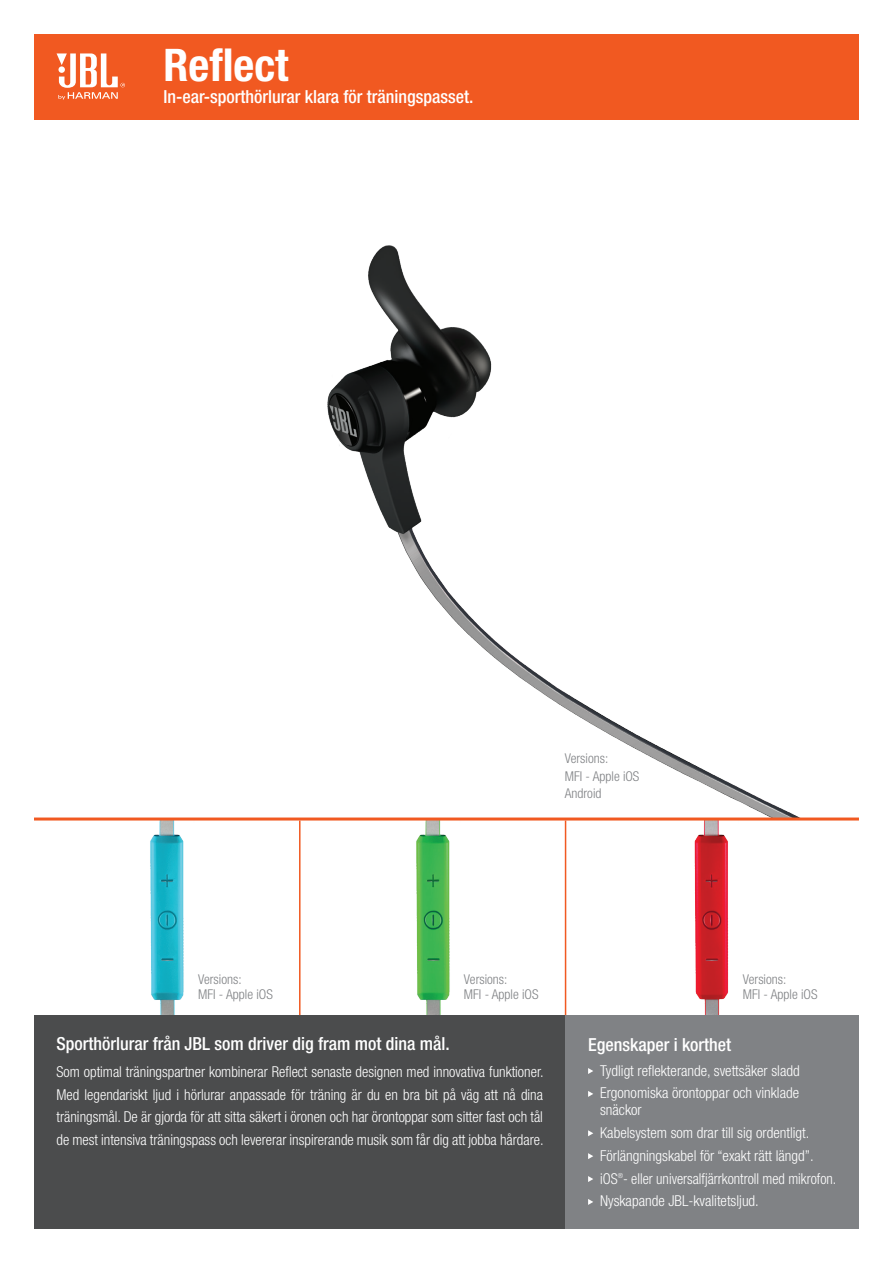
<style>
.page{position:relative;width:893px;height:1263px;background:#fff}
.page>*{position:absolute;margin:0;border:0;box-sizing:border-box;transform-origin:0 0}
.t1{font:700 condensed 45px "Helvetica Neue LT Pro";color:#fff}
.t2{font:500 condensed 18px "Helvetica Neue LT Pro";color:#fff}
.t3{font:300 condensed 15px/22.5px "Helvetica Neue LT Pro";color:#fff;text-align:justify}
.t4{font:300 condensed 15px "Helvetica Neue LT Pro";color:#fff;scale:.96 1}
.t5{font:300 condensed 13.5px "Helvetica Neue LT Pro";color:#808285}
</style>
<div class="page">
<img style="left:314px;top:820px;width:251px;height:195px">
<img style="left:566px;top:820px;width:293px;height:195px">
<img style="left:327px;top:245px;width:472px;height:572px">
<img style="left:34px;top:820px;width:280px;height:195px">
<div style="left:34px;top:1015px;width:532px;height:214px;background:#4b4c4d"></div>
<div style="left:566px;top:1015px;width:293px;height:214px;background:#808285"></div>
<svg style="left:588px;top:1068px;width:5px;height:6px"></svg>
<svg style="left:588px;top:1091px;width:5px;height:6px"></svg>
<svg style="left:588px;top:1130px;width:5px;height:6px"></svg>
<svg style="left:588px;top:1153px;width:5px;height:6px"></svg>
<svg style="left:588px;top:1176px;width:5px;height:6px"></svg>
<svg style="left:588px;top:1199px;width:5px;height:6px"></svg>
<div style="left:34px;top:34px;width:825px;height:85px;background:#f15921"></div>
<svg style="left:57px;top:53px;width:68px;height:47px"></svg>
<hr style="left:34px;top:817px;width:825px;height:3px;background:#f15921">
<hr style="left:565px;top:820px;width:1px;height:195px;background:#f15921">
<hr style="left:299px;top:820px;width:2px;height:195px;background:#f15921">
<p class="t1" style="left:163px;top:38px;width:127px">Reflect</p>
<p class="t2" style="left:163px;top:86px;width:311px">In-ear-sporthörlurar klara för träningspasset.</p>
<p class="t5" style="left:565px;top:750px;width:45px">Versions:</p>
<p class="t5" style="left:565px;top:768px;width:76px">MFI - Apple iOS</p>
<p class="t5" style="left:565px;top:786px;width:38px">Android</p>
<p class="t5" style="left:198px;top:972px;width:45px">Versions:</p>
<p class="t5" style="left:198px;top:986px;width:76px">MFI - Apple iOS</p>
<p class="t5" style="left:464px;top:972px;width:45px">Versions:</p>
<p class="t5" style="left:464px;top:986px;width:76px">MFI - Apple iOS</p>
<p class="t5" style="left:743px;top:972px;width:45px">Versions:</p>
<p class="t5" style="left:743px;top:986px;width:76px">MFI - Apple iOS</p>
<p class="t2" style="left:57px;top:1033px;width:395px">Sporthörlurar från JBL som driver dig fram mot dina mål.</p>
<p class="t3" style="left:57px;top:1060px;width:488px">Som optimal träningspartner kombinerar Reflect senaste designen med innovativa funktioner.<br>Med legendariskt ljud i hörlurar anpassade för träning är du en bra bit på väg att nå dina träningsmål. De är gjorda för att sitta säkert i öronen och har örontoppar som sitter fast och tål de mest intensiva träningspass och levererar inspirerande musik som får dig att jobba hårdare.</p>
<p class="t2" style="left:588px;top:1033px;width:145px">Egenskaper i korthet</p>
<p class="t3" style="left:600px;top:1059px;width:201px">Tydligt reflekterande, svettsäker sladd</p>
<p class="t3" style="left:600px;top:1085px;width:201px;line-height:16.5px">Ergonomiska örontoppar och vinklade snäckor</p>
<p class="t3" style="left:600px;top:1121px;width:211px">Kabelsystem som drar till sig ordentligt.</p>
<p class="t3" style="left:600px;top:1144px;width:215px">Förlängningskabel för “exakt rätt längd”.</p>
<p class="t4" style="left:600px;top:1170px;width:248px">iOS<sup>®</sup>- eller universalfjärrkontroll med mikrofon.</p>
<p class="t3" style="left:600px;top:1190px;width:160px">Nyskapande JBL-kvalitetsljud.</p>
</div>
